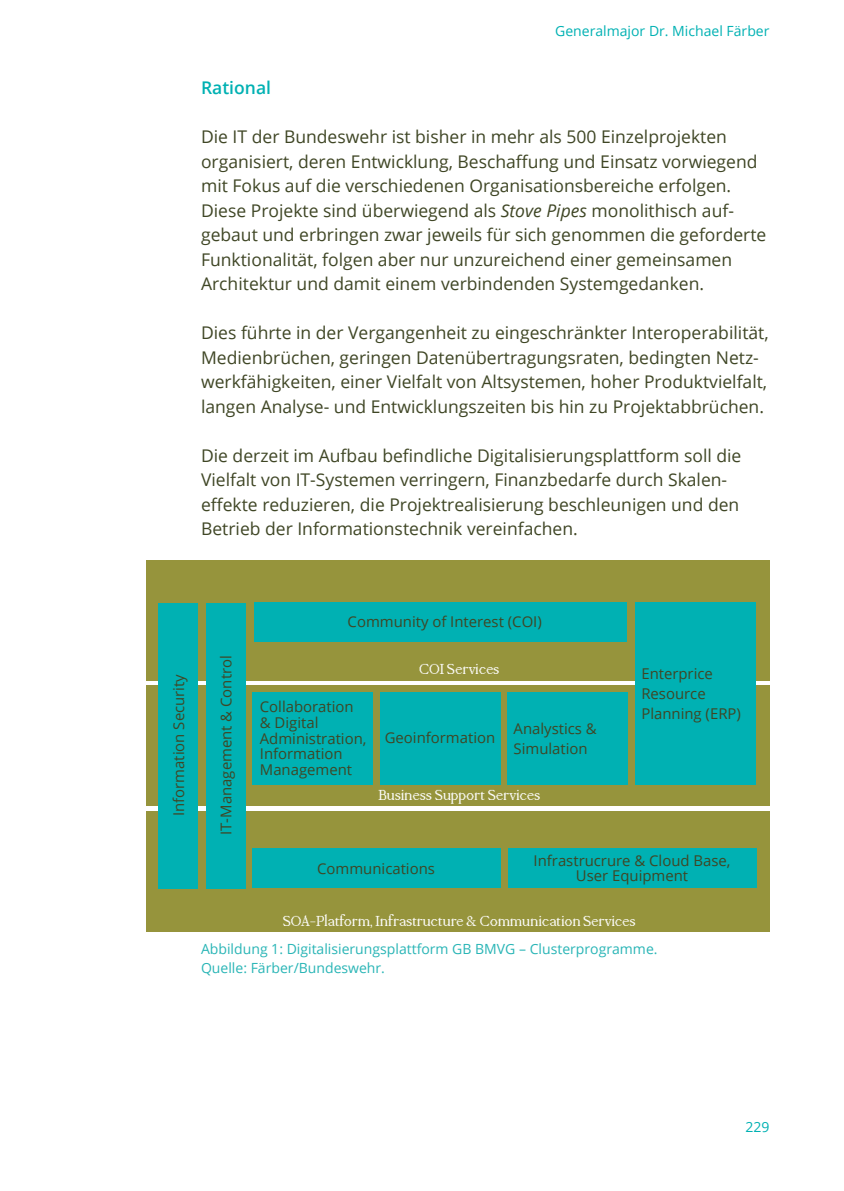
<style>
.page{position:relative;width:844px;height:1191px;background:#fff}
.page>*{position:absolute;margin:0;border:0;box-sizing:border-box;transform-origin:0 0}
.t1{font:17.5px/24.5px "Open Sans";color:#3f4625}
.t2{font:600 17.5px "Open Sans";color:#00b1b3}
.t3{font:15.75px "PP Mondwest";letter-spacing:-.02em;color:#fff}
.t4{font:15.75px "PP Mondwest";color:#fff}
.t5{font:14.88px/15.8px "Open Sans";color:#3f4625}
.t6{font:14px/19.2px "Open Sans";color:#29b5b6}
.t7{font:14px "Open Sans";color:#00b1b3}
.s1{font-style:italic}
</style>
<div class="page">
<div style="left:146px;top:685px;width:623px;height:121px;background:#96943c"></div>
<div style="left:146px;top:811px;width:623px;height:121px;background:#96943c"></div>
<div style="left:146px;top:559px;width:623px;height:121px;background:#96943c"></div>
<div style="left:254px;top:602px;width:372px;height:39px;background:#00b1b3"></div>
<div style="left:252px;top:848px;width:248px;height:40px;background:#00b1b3"></div>
<div style="left:507px;top:848px;width:249px;height:40px;background:#00b1b3"></div>
<div style="left:635px;top:602px;width:120px;height:182px;background:#00b1b3"></div>
<div style="left:252px;top:692px;width:121px;height:92px;background:#00b1b3"></div>
<div style="left:380px;top:692px;width:120px;height:92px;background:#00b1b3"></div>
<div style="left:507px;top:692px;width:121px;height:92px;background:#00b1b3"></div>
<div style="left:158px;top:603px;width:40px;height:285px;background:#00b1b3"></div>
<div style="left:206px;top:603px;width:40px;height:285px;background:#00b1b3"></div>
<p class="t7" style="left:555px;top:21px;width:216px">Generalmajor Dr. Michael Färber</p>
<p class="t2" style="left:201px;top:76px;width:71px">Rational</p>
<p class="t1" style="left:201px;top:124px;width:566px">Die IT der Bundeswehr ist bisher in mehr als 500 Einzelprojekten organisiert, deren Entwicklung, Beschaffung und Einsatz vorwiegend mit Fokus auf die verschiedenen Organisationsbereiche erfolgen.<br>Diese Projekte sind überwiegend als <span class="s1">Stove Pipes</span> monolithisch auf&shy;gebaut und erbringen zwar jeweils für sich genommen die geforderte Funktionalität, folgen aber nur unzureichend einer gemeinsamen Architektur und damit einem verbindenden Systemgedanken.</p>
<p class="t1" style="left:201px;top:320px;width:569px">Dies führte in der Vergangenheit zu eingeschränkter Interoperabilität, Medienbrüchen, geringen Datenübertragungsraten, bedingten Netz&shy;werkfähigkeiten, einer Vielfalt von Altsystemen, hoher Produktvielfalt, langen Analyse- und Entwicklungszeiten bis hin zu Projektabbrüchen.</p>
<p class="t1" style="left:201px;top:442px;width:541px">Die derzeit im Aufbau befindliche Digitalisierungsplattform soll die Vielfalt von IT-Systemen verringern, Finanzbedarfe durch Skalen&shy;effekte reduzieren, die Projektrealisierung beschleunigen und den Betrieb der Informationstechnik vereinfachen.</p>
<p class="t5" style="left:170px;top:816px;width:143px;rotate:-90deg">Information Security</p>
<p class="t5" style="left:218px;top:835px;width:181px;rotate:-90deg">IT-Management &amp; Control</p>
<p class="t5" style="left:347px;top:613px;width:196px">Community of Interest (COI)</p>
<p class="t5" style="left:260px;top:698px;width:108px">Collaboration &amp; Digital<br>Administration,<br>Information<br>Management</p>
<p class="t3" style="left:419px;top:660px;width:82px">COI Services</p>
<p class="t5" style="left:384px;top:729px;width:112px">Geoinformation</p>
<p class="t5" style="left:513px;top:718px;width:85px;line-height:19.8px">Analystics &amp;<br>Simulation</p>
<p class="t4" style="left:378px;top:785px;width:164px">Business Support Services</p>
<p class="t5" style="left:641px;top:663px;width:101px;line-height:19.8px">Enterprice<br>Resource<br>Planning (ERP)</p>
<p class="t5" style="left:317px;top:860px;width:119px">Communications</p>
<p class="t5" style="left:533px;top:853px;width:198px;line-height:14.9px;text-align:center">Infrastrucrure &amp; Cloud Base,<br>User Equipment</p>
<p class="t3" style="left:282px;top:911px;width:354px">SOA-Platform, Infrastructure &amp; Communication Services</p>
<p class="t6" style="left:201px;top:939px;width:458px">Abbildung 1: Digitalisierungsplattform GB BMVG – Clusterprogramme.<br>Quelle: Färber/Bundeswehr.</p>
<p class="t7" style="left:745px;top:1117px;width:26px">229</p>
</div>
